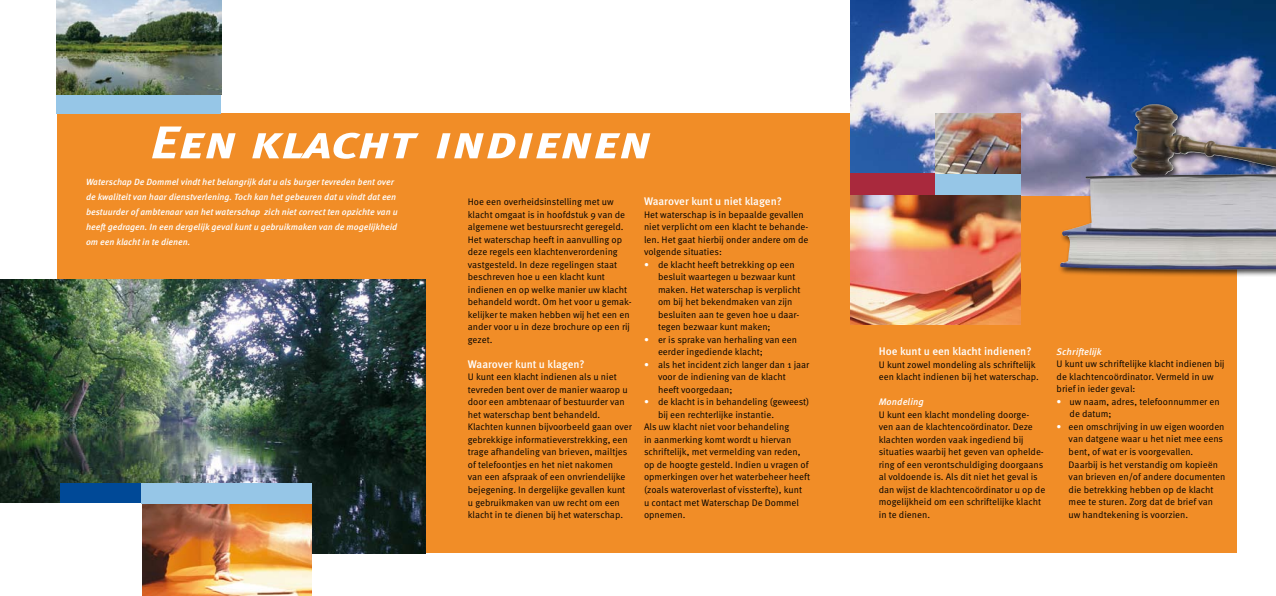
<style>
.page{position:relative;width:1276px;height:596px;background:#fff}
.page>*{position:absolute;margin:0;border:0;box-sizing:border-box;transform-origin:0 0}
.t1{font:italic 700 45.7px "Meta Pro";letter-spacing:.005em;color:#fff;scale:1.2 1}
.t2{font:500 11px "Meta Pro";color:#fff}
.t3{font:9.5px/12.5px "Meta Pro";color:#000}
.t4{font:italic 500 9.5px "Meta Pro";letter-spacing:.005em;color:#fff}
.t5{font:italic 500 9px/15px "Meta Pro";color:#fff}
.s1{color:#fff}
</style>
<div class="page">
<div style="left:57px;top:113px;width:1179px;height:440px;background:#f18d27"></div>
<img style="left:0;top:279px;width:425px;height:274px">
<img style="left:850px;top:0;width:426px;height:196px">
<div style="left:57px;top:93px;width:164px;height:20px;background:#96c6e7"></div>
<img style="left:142px;top:503px;width:170px;height:92px">
<div style="left:60px;top:482px;width:82px;height:21px;background:#004997"></div>
<div style="left:0;top:503px;width:142px;height:92px;background:#fff"></div>
<div style="left:1057px;top:101px;width:219px;height:251px;background:#000;opacity:.75"></div>
<img style="left:1059px;top:106px;width:217px;height:163px">
<div style="left:850px;top:173px;width:85px;height:22px;background:#a9293d"></div>
<div style="left:935px;top:173px;width:85px;height:22px;background:#96c6e7"></div>
<img style="left:935px;top:113px;width:85px;height:60px">
<img style="left:57px;top:0;width:164px;height:95px">
<div style="left:142px;top:482px;width:170px;height:21px;background:#96c6e7"></div>
<img style="left:850px;top:196px;width:170px;height:129px">
<h1 class="t1" style="left:151px;top:113px;width:419px">Een klacht indienen</h1>
<p class="t3" style="left:468px;top:196px;width:165px">Hoe een overheidsinstelling met uw klacht omgaat is in hoofdstuk 9 van de algemene wet bestuursrecht geregeld.<br>Het waterschap heeft in aanvulling op deze regels een klachtenverordening vastgesteld. In deze regelingen staat beschreven hoe u een klacht kunt indienen en op welke manier uw klacht behandeld wordt. Om het voor u gemak&shy;kelijker te maken hebben wij het een en ander voor u in deze brochure op een rij gezet.</p>
<p class="t2" style="left:468px;top:357px;width:118px">Waarover kunt u klagen?</p>
<p class="t3" style="left:468px;top:371px;width:166px">U kunt een klacht indienen als u niet tevreden bent over de manier waarop u door een ambtenaar of bestuurder van het waterschap bent behandeld.<br>Klachten kunnen bijvoorbeeld gaan over gebrekkige informatieverstrekking, een trage afhandeling van brieven, mailtjes of telefoontjes en het niet nakomen<br>van een afspraak of een onvriendelijke bejegening. In dergelijke gevallen kunt u gebruikmaken van uw recht om een klacht in te dienen bij het waterschap.</p>
<p class="t5" style="left:86px;top:175px;width:313px">Waterschap De Dommel vindt het belangrijk dat u als burger tevreden bent over de kwaliteit van haar dienstverlening. Toch kan het gebeuren dat u vindt dat een bestuurder of ambtenaar van het waterschap zich niet correct ten opzichte van u heeft gedragen. In een dergelijk geval kunt u gebruikmaken van de mogelijkheid om een klacht in te dienen.</p>
<p class="t2" style="left:644px;top:194px;width:140px">Waarover kunt u niet klagen?</p>
<p class="t3" style="left:644px;top:208px;width:166px">Het waterschap is in bepaalde gevallen niet verplicht om een klacht te behande&shy;len. Het gaat hierbij onder andere om de volgende situaties:</p>
<p class="t3" style="left:658px;top:258px;width:144px;text-indent:-14px"><span class="s1">•</span> de klacht heeft betrekking op een besluit waartegen u bezwaar kunt maken. Het waterschap is verplicht om bij het bekendmaken van zijn besluiten aan te geven hoe u daar&shy;tegen bezwaar kunt maken;</p>
<p class="t3" style="left:658px;top:333px;width:141px;text-indent:-14px"><span class="s1">•</span> er is sprake van herhaling van een eerder ingediende klacht;</p>
<p class="t3" style="left:658px;top:358px;width:153px;text-indent:-14px"><span class="s1">•</span> als het incident zich langer dan 1 jaar voor de indiening van de klacht heeft voorgedaan;</p>
<p class="t3" style="left:644px;top:396px;width:167px"><span class="s1">•</span> de klacht is in behandeling (geweest)</p>
<p class="t3" style="left:658px;top:408px;width:118px">bij een rechterlijke instantie.</p>
<p class="t3" style="left:644px;top:421px;width:147px">Als uw klacht niet voor behandeling</p>
<p class="t3" style="left:644px;top:433px;width:149px">in aanmerking komt wordt u hiervan</p>
<p class="t3" style="left:644px;top:446px;width:158px">schriftelijk, met vermelding van reden,</p>
<p class="t3" style="left:644px;top:458px;width:166px">op de hoogte gesteld. Indien u vragen of</p>
<p class="t3" style="left:644px;top:471px;width:168px">opmerkingen over het waterbeheer heeft</p>
<p class="t3" style="left:644px;top:483px;width:160px">(zoals wateroverlast of vissterfte), kunt</p>
<p class="t3" style="left:644px;top:496px;width:156px">u contact met Waterschap De Dommel</p>
<p class="t3" style="left:644px;top:508px;width:43px">opnemen.</p>
<p class="t2" style="left:879px;top:344px;width:154px">Hoe kunt u een klacht indienen?</p>
<p class="t3" style="left:879px;top:358px;width:162px">U kunt zowel mondeling als schriftelijk een klacht indienen bij het waterschap.</p>
<p class="t4" style="left:879px;top:396px;width:47px">Mondeling</p>
<p class="t3" style="left:879px;top:408px;width:168px">U kunt een klacht mondeling doorge&shy;ven aan de klachtencoördinator. Deze klachten worden vaak ingediend bij situaties waarbij het geven van ophelde&shy;ring of een verontschuldiging doorgaans al voldoende is. Als dit niet het geval is dan wijst de klachtencoördinator u op de mogelijkheid om een schriftelijke klacht in te dienen.</p>
<p class="t4" style="left:1056px;top:345px;width:47px">Schriftelijk</p>
<p class="t3" style="left:1056px;top:358px;width:169px">U kunt uw schriftelijke klacht indienen bij de klachtencoördinator. Vermeld in uw brief in ieder geval:</p>
<p class="t3" style="left:1069px;top:395px;width:152px;text-indent:-13px"><span class="s1">•</span> uw naam, adres, telefoonnummer en de datum;</p>
<p class="t3" style="left:1068px;top:420px;width:158px;text-indent:-12px"><span class="s1">•</span> een omschrijving in uw eigen woorden van datgene waar u het niet mee eens bent, of wat er is voorgevallen.<br>Daarbij is het verstandig om kopieën van brieven en/of andere documenten die betrekking hebben op de klacht mee te sturen. Zorg dat de brief van uw handtekening is voorzien.</p>
</div>
